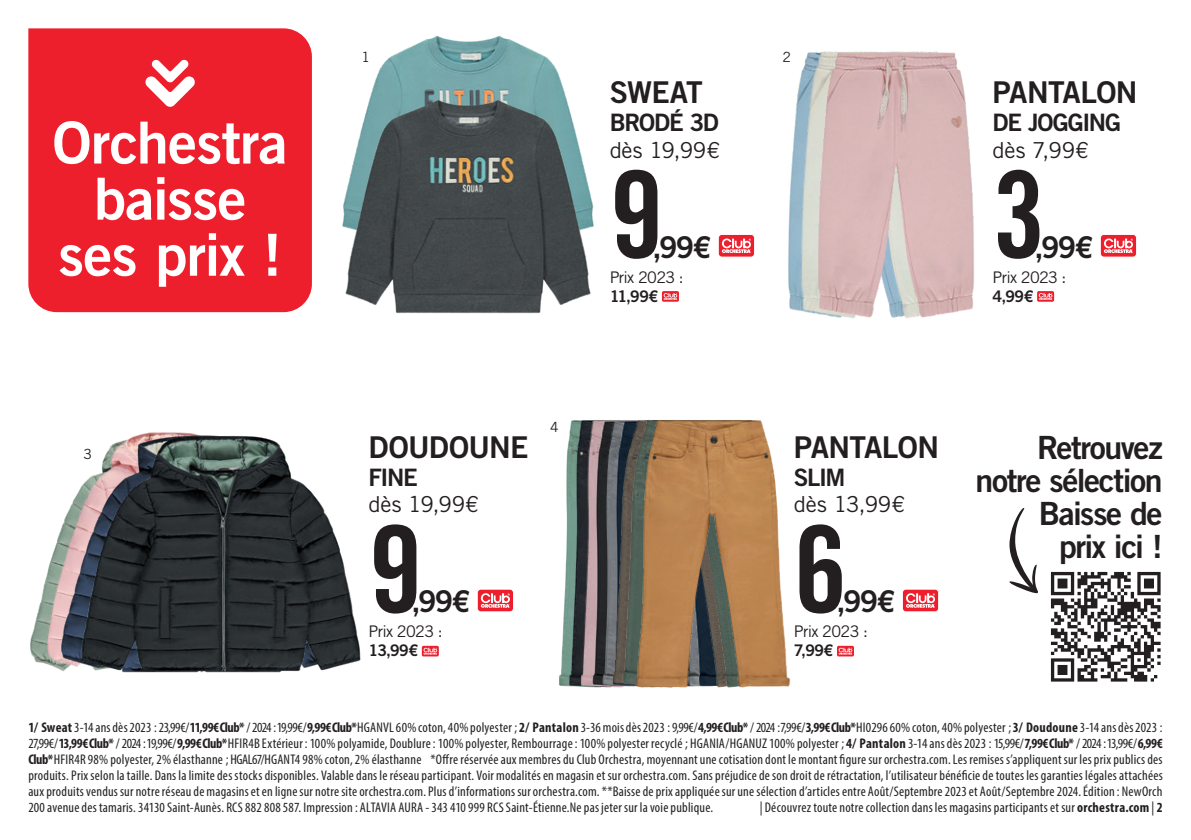
<style>
.page{position:relative;width:1191px;height:840px;background:#fff}
.page>*{position:absolute;margin:0;border:0;box-sizing:border-box;transform-origin:0 0}
.t1{font:120px "Trade Gothic LT Std Bd Cn 20";color:#231f20}
.t2{font:58px/56px "Trade Gothic LT Bold Two";letter-spacing:-.015em;color:#fff;text-align:center}
.t3{font:32px/32.8px "Trade Gothic LT Bold Two";letter-spacing:-.04em;color:#231f20;text-align:right}
.t4{font:30px "Trade Gothic LT Bold Two";letter-spacing:-.025em;color:#231f20}
.t5{font:24px "Trade Gothic LT Bold Two";letter-spacing:-.055em;color:#231f20}
.t6{font:22px "Trade Gothic LT";letter-spacing:-.005em;color:#231f20}
.t7{font:16px "Trade Gothic LT";letter-spacing:-.04em;color:#231f20}
.t8{font:16px "Trade Gothic LT Bold Two";letter-spacing:-.045em;color:#231f20}
.t9{font:condensed 14px/16px "Myriad Pro";letter-spacing:.015em;color:#231f20;text-align:justify}
.t10{font:14px "Trade Gothic LT";color:#231f20}
.s1{font-weight:700}
</style>
<div class="page">
<div style="left:28px;top:28px;width:284px;height:284px;background:#ee1f2d"></div>
<svg style="left:718px;top:234px;width:36px;height:23px"></svg>
<div style="left:718px;top:234px;width:37px;height:23px;border:1px solid #fff;border-radius:4px"></div>
<svg style="left:722px;top:238px;width:9px;height:15px"></svg>
<svg style="left:662px;top:291px;width:17px;height:10px"></svg>
<svg style="left:663px;top:293px;width:14px;height:6px"></svg>
<div style="left:1100px;top:234px;width:36px;height:23px;background:#ee1f2d;border-radius:4px"></div>
<div style="left:1099px;top:234px;width:38px;height:23px;border:1px solid #fff;border-radius:4px"></div>
<svg style="left:1104px;top:238px;width:29px;height:15px"></svg>
<svg style="left:1037px;top:291px;width:17px;height:10px"></svg>
<svg style="left:1038px;top:293px;width:14px;height:6px"></svg>
<svg style="left:477px;top:588px;width:36px;height:23px"></svg>
<div style="left:477px;top:588px;width:37px;height:24px;border:1px solid #fff;border-radius:4px"></div>
<svg style="left:481px;top:593px;width:5px;height:14px"></svg>
<svg style="left:422px;top:645px;width:17px;height:11px"></svg>
<svg style="left:423px;top:647px;width:14px;height:7px"></svg>
<div style="left:902px;top:588px;width:36px;height:23px;background:#ee1f2d;border-radius:4px"></div>
<div style="left:902px;top:588px;width:37px;height:24px;border:1px solid #fff;border-radius:4px"></div>
<svg style="left:906px;top:593px;width:29px;height:14px"></svg>
<svg style="left:837px;top:645px;width:17px;height:11px"></svg>
<svg style="left:848px;top:647px;width:4px;height:7px"></svg>
<img style="left:376px;top:35px;width:184px;height:43px">
<img style="left:342px;top:78px;width:252px;height:236px">
<img style="left:788px;top:51px;width:186px;height:268px">
<img style="left:30px;top:582px;width:15px;height:82px">
<img style="left:45px;top:532px;width:15px;height:138px">
<img style="left:60px;top:491px;width:19px;height:181px">
<img style="left:79px;top:432px;width:282px;height:241px">
<img style="left:565px;top:420px;width:13px;height:267px">
<img style="left:578px;top:420px;width:270px;height:267px">
<svg style="left:145px;top:59px;width:50px;height:48px"></svg>
<img style="left:1050px;top:571px;width:111px;height:111px">
<svg style="left:1009px;top:508px;width:28px;height:84px"></svg>
<h2 class="t2" style="left:53px;top:114px;width:237px">Orchestra baisse ses prix !</h2>
<p class="t10" style="left:84px;top:445px;width:10px">3</p>
<p class="t10" style="left:361px;top:48px;width:10px">1</p>
<p class="t10" style="left:782px;top:48px;width:10px">2</p>
<h3 class="t4" style="left:609px;top:74px;width:95px">SWEAT</h3>
<h3 class="t5" style="left:609px;top:107px;width:111px">BRODÉ 3D</h3>
<h3 class="t6" style="left:609px;top:136px;width:112px">dès 19,99€</h3>
<h1 class="t1" style="left:609px;top:142px;width:55px">9</h1>
<h3 class="t4" style="left:652px;top:228px;width:60px">,99€</h3>
<p class="t7" style="left:609px;top:267px;width:75px">Prix 2023 :</p>
<p class="t8" style="left:609px;top:286px;width:50px">11,99€</p>
<h3 class="t4" style="left:992px;top:74px;width:147px">PANTALON</h3>
<h3 class="t5" style="left:992px;top:107px;width:130px">DE JOGGING</h3>
<h3 class="t6" style="left:992px;top:136px;width:98px">dès 7,99€</h3>
<h1 class="t1" style="left:992px;top:142px;width:55px">3</h1>
<h3 class="t4" style="left:1034px;top:228px;width:60px">,99€</h3>
<p class="t7" style="left:992px;top:267px;width:75px">Prix 2023 :</p>
<p class="t8" style="left:992px;top:286px;width:43px">4,99€</p>
<h3 class="t4" style="left:369px;top:428px;width:161px">DOUDOUNE</h3>
<h3 class="t5" style="left:369px;top:462px;width:51px">FINE</h3>
<h3 class="t6" style="left:369px;top:491px;width:112px">dès 19,99€</h3>
<h1 class="t1" style="left:369px;top:496px;width:55px">9</h1>
<h3 class="t4" style="left:411px;top:582px;width:60px">,99€</h3>
<p class="t7" style="left:369px;top:621px;width:75px">Prix 2023 :</p>
<p class="t8" style="left:369px;top:640px;width:51px">13,99€</p>
<p class="t10" style="left:550px;top:418px;width:10px">4</p>
<h3 class="t4" style="left:794px;top:428px;width:147px">PANTALON</h3>
<h3 class="t5" style="left:794px;top:462px;width:53px">SLIM</h3>
<h3 class="t6" style="left:794px;top:491px;width:113px">dès 13,99€</h3>
<h1 class="t1" style="left:794px;top:496px;width:55px">6</h1>
<h3 class="t4" style="left:836px;top:582px;width:60px">,99€</h3>
<p class="t7" style="left:794px;top:621px;width:75px">Prix 2023 :</p>
<p class="t8" style="left:794px;top:640px;width:41px">7,99€</p>
<h3 class="t3" style="left:975px;top:430px;width:189px">Retrouvez notre sélection<br>Baisse de<br>prix ici !</h3>
<p class="t9" style="left:28px;top:718px;width:1136px"><span class="s1">1/ Sweat</span> 3-14 ans dès 2023 : 23,99€/ <span class="s1">11,99€ Club*</span>/ 2024: 19,99€/ <span class="s1">9,99€ Club*</span> HGANVL 60% coton, 40% polyester ; <span class="s1">2/ Pantalon</span> 3-36 mois dès 2023 : 9,99€/ <span class="s1">4,99€ Club*</span>/ 2024: 7,99€/ <span class="s1">3,99€ Club*</span> HI0296 60% coton, 40% polyester ; <span class="s1">3/ Doudoune</span> 3-14 ans dès 2023 :<br>27,99€/ <span class="s1">13,99€ Club*</span>/ 2024: 19,99€/ <span class="s1">9,99€ Club*</span> HFIR4B Extérieur : 100% polyamide, Doublure : 100% polyester, Rembourrage : 100% polyester recyclé ; HGANIA/HGANUZ 100% polyester ; <span class="s1">4/ Pantalon</span> 3-14 ans dès 2023 : 15,99€/ <span class="s1">7,99€ Club*</span>/ 2024: 13,99€/ <span class="s1">6,99€ Club*</span> HFIR4R 98% polyester, 2% élasthanne ; HGAL67/HGANT4 98% coton, 2% élasthanne *Offre réservée aux membres du Club Orchestra, moyennant une cotisation dont le montant figure sur orchestra.com. Les remises s’appliquent sur les prix publics des produits. Prix selon la taille. Dans la limite des stocks disponibles. Valable dans le réseau participant. Voir modalités en magasin et sur orchestra.com. Sans préjudice de son droit de rétractation, l’utilisateur bénéficie de toutes les garanties légales attachées aux produits vendus sur notre réseau de magasins et en ligne sur notre site orchestra.com. Plus d’informations sur orchestra.com. **Baisse de prix appliquée sur une sélection d’articles entre Août/Septembre 2023 et Août/Septembre 2024. Édition : NewOrch 200 avenue des tamaris. 34130 Saint-Aunès. RCS 882 808 587. Impression : ALTAVIA AURA - 343 410 999 RCS Saint-Étienne.Ne pas jeter sur la voie publique.</p>
<p class="t9" style="left:760px;top:798px;width:404px">| Découvrez toute notre collection dans les magasins participants et sur <span class="s1">orchestra.com</span> | <span class="s1">2</span></p>
</div>
